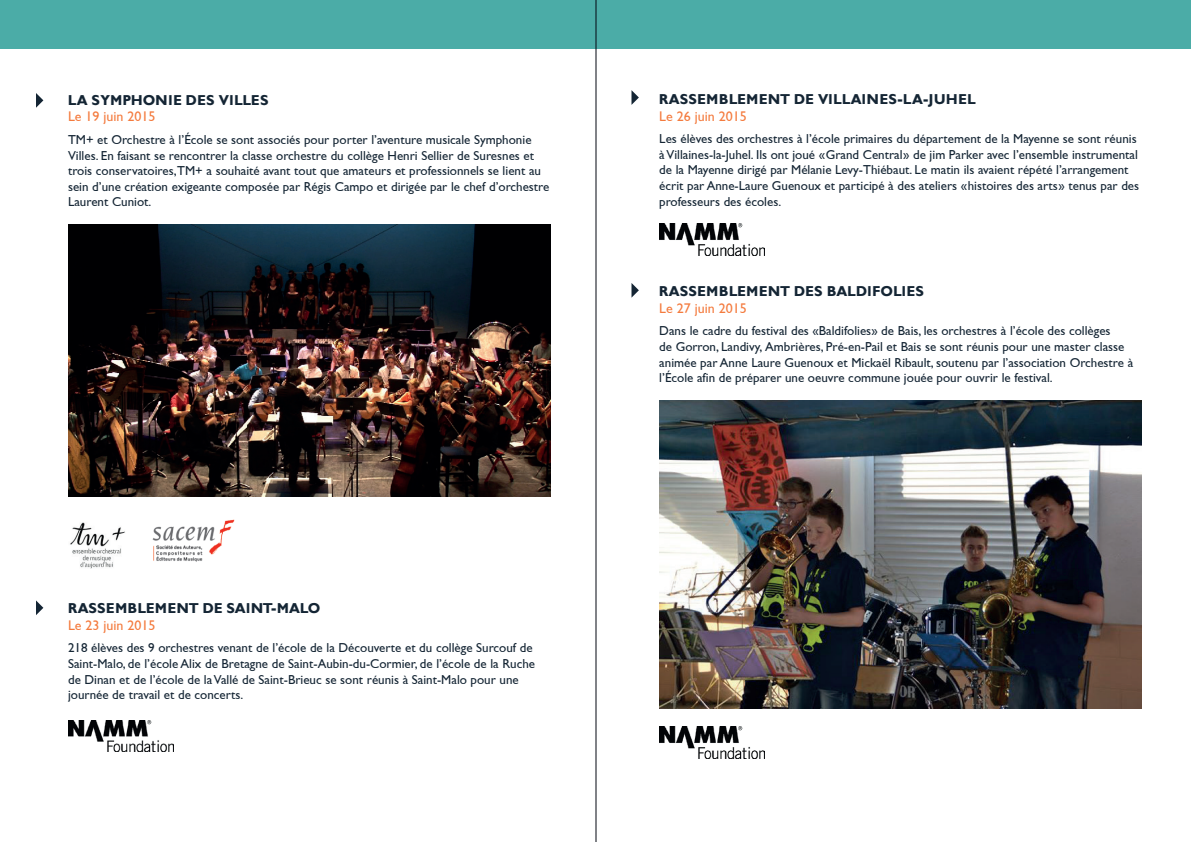
<style>
.page{position:relative;width:1191px;height:842px;background:#fff}
.page>*{position:absolute;margin:0;border:0;box-sizing:border-box;transform-origin:0 0}
.t1{font:700 14px "Gill Sans BQ";letter-spacing:.02em;color:#142534}
.t2{font:14px "Gill Sans";color:#f47b3e}
.t3{font:13px/15.6px "Gill Sans";color:#142534}
</style>
<div class="page">
<img style="left:68px;top:225px;width:482px;height:271px">
<img style="left:70px;top:522px;width:55px;height:47px">
<img style="left:152px;top:519px;width:83px;height:43px">
<img style="left:68px;top:721px;width:106px;height:31px">
<img style="left:659px;top:224px;width:106px;height:31px">
<img style="left:659px;top:400px;width:482px;height:308px">
<img style="left:659px;top:727px;width:106px;height:31px">
<div style="left:0;top:0;width:595px;height:48px;background:#4baca7"></div>
<div style="left:595px;top:0;width:596px;height:48px;background:#4baca7"></div>
<svg style="left:36px;top:93px;width:7px;height:15px"></svg>
<svg style="left:36px;top:600px;width:7px;height:15px"></svg>
<svg style="left:631px;top:90px;width:8px;height:15px"></svg>
<svg style="left:631px;top:283px;width:8px;height:15px"></svg>
<hr style="left:595px;top:0;width:1px;height:842px;background:#020610">
<p class="t1" style="left:68px;top:92px;width:202px">LA SYMPHONIE DES VILLES</p>
<p class="t2" style="left:68px;top:109px;width:89px">Le 19 juin 2015</p>
<p class="t3" style="left:68px;top:132px;width:483px">TM+ et Orchestre à l’École se sont associés pour porter l’aventure musicale Symphonie Villes. En faisant se rencontrer la classe orchestre du collège Henri Sellier de Suresnes et trois conservatoires,TM+ a souhaité avant tout que amateurs et professionnels se lient au sein d’une création exigeante composée par Régis Campo et dirigée par le chef d’orchestre Laurent Cuniot.</p>
<p class="t1" style="left:68px;top:600px;width:254px">RASSEMBLEMENT DE SAINT-MALO</p>
<p class="t2" style="left:68px;top:617px;width:89px">Le 23 juin 2015</p>
<p class="t3" style="left:68px;top:640px;width:468px">218 élèves des 9 orchestres venant de l’école de la Découverte et du collège Surcouf de Saint-Malo, de l’école Alix de Bretagne de Saint-Aubin-du-Cormier, de l’école de la Ruche de Dinan et de l’école de la Vallé de Saint-Brieuc se sont réunis à Saint-Malo pour une journée de travail et de concerts.</p>
<p class="t1" style="left:659px;top:91px;width:318px">RASSEMBLEMENT DE VILLAINES-LA-JUHEL</p>
<p class="t2" style="left:659px;top:108px;width:89px">Le 26 juin 2015</p>
<p class="t3" style="left:659px;top:131px;width:481px">Les élèves des orchestres à l’école primaires du département de la Mayenne se sont réunis à Villaines-la-Juhel. Ils ont joué «Grand Central» de jim Parker avec l’ensemble instrumental de la Mayenne dirigé par Mélanie Levy-Thiébaut. Le matin ils avaient répété l’arrangement écrit par Anne-Laure Guenoux et participé à des ateliers «histoires des arts» tenus par des professeurs des écoles.</p>
<p class="t1" style="left:659px;top:283px;width:266px">RASSEMBLEMENT DES BALDIFOLIES</p>
<p class="t2" style="left:659px;top:300px;width:89px">Le 27 juin 2015</p>
<p class="t3" style="left:659px;top:323px;width:475px">Dans le cadre du festival des «Baldifolies» de Bais, les orchestres à l’école des collèges<br>de Gorron, Landivy, Ambrières, Pré-en-Pail et Bais se sont réunis pour une master classe animée par Anne Laure Guenoux et Mickaël Ribault, soutenu par l’association Orchestre à l’École afin de préparer une oeuvre commune jouée pour ouvrir le festival.</p>
</div>
